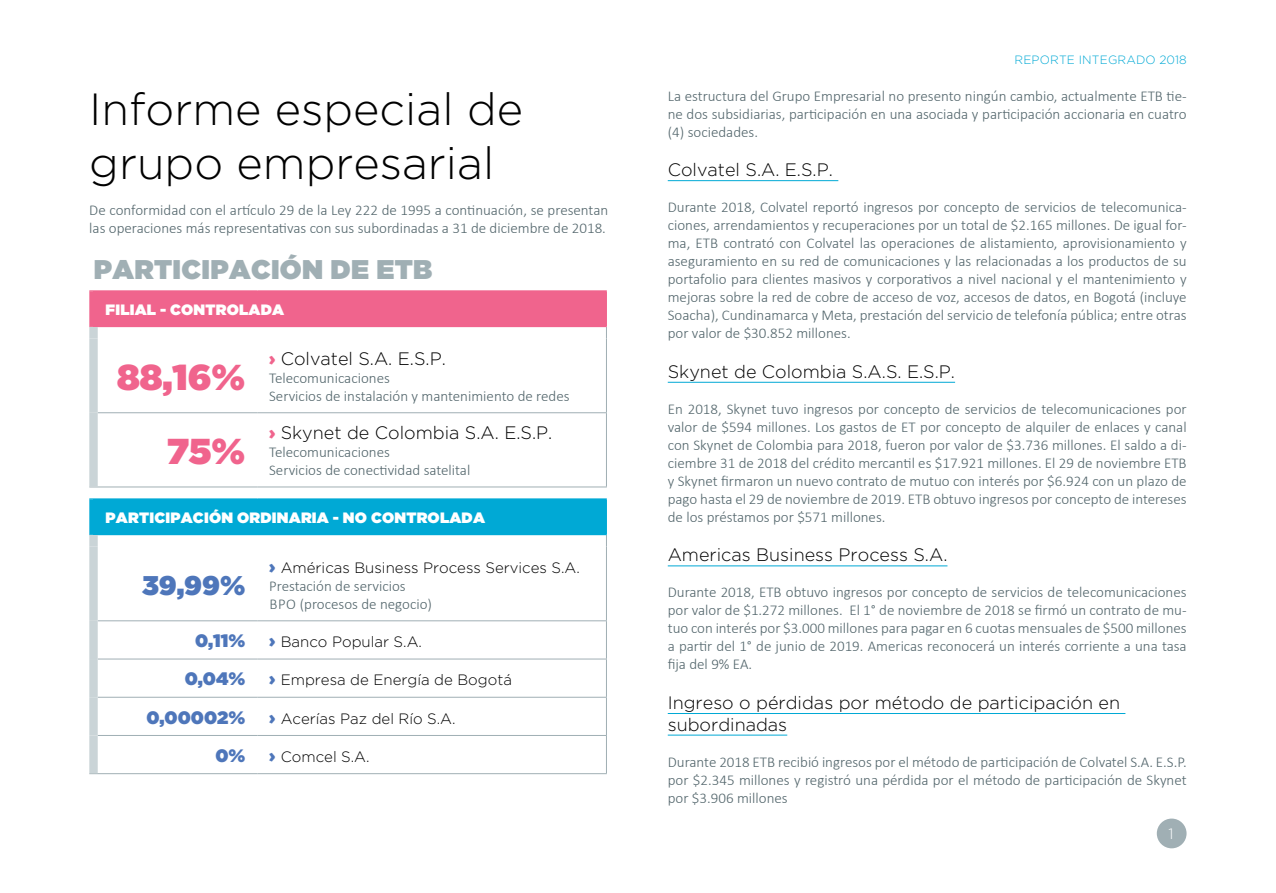
<style>
.page{position:relative;width:1276px;height:893px;background:#fff}
.page>*{position:absolute;margin:0;border:0;box-sizing:border-box;transform-origin:0 0}
.t1{font:300 45px/54px "Gotham";color:#000}
.t2{font:900 36px "Gotham";color:#f0648d}
.t3{font:900 27px "Gotham";letter-spacing:.015em;color:#a0afb4}
.t4{font:900 27px "Gotham";color:#4e76ba}
.t5{font:300 18px/21.6px "Gotham";color:#000}
.t6{font:900 18px "Gotham";color:#4e76ba}
.t7{font:300 15px/18px "Calibri";color:#52656b;text-align:justify}
.t8{font:300 15px "Gotham";color:#000}
.t9{font:900 15px "Gotham";letter-spacing:.015em;color:#fff}
.t10{font:300 15px "Gotham";color:#fff}
.t11{font:300 12px "Gotham";letter-spacing:.015em;color:#00a9d5}
.s1{font-weight:900;color:#f0648d}
.s2{font-weight:900;font-size:18px;color:#4e76ba}
</style>
<div class="page">
<div style="left:1156px;top:819px;width:30px;height:29px;background:#a0afb4;border-radius:50%"></div>
<div style="left:93px;top:291px;width:513px;height:36px;background:#f0648d"></div>
<div style="left:93px;top:499px;width:513px;height:36px;background:#00a9d5"></div>
<hr style="left:98px;top:412px;width:159px;height:1px;background:#a0afb4">
<hr style="left:257px;top:412px;width:350px;height:1px;background:#a0afb4">
<hr style="left:98px;top:620px;width:159px;height:1px;background:#a0afb4">
<hr style="left:257px;top:620px;width:350px;height:1px;background:#a0afb4">
<hr style="left:98px;top:659px;width:159px;height:1px;background:#a0afb4">
<hr style="left:257px;top:659px;width:350px;height:1px;background:#a0afb4">
<hr style="left:98px;top:697px;width:159px;height:1px;background:#a0afb4">
<hr style="left:257px;top:697px;width:350px;height:1px;background:#a0afb4">
<hr style="left:98px;top:735px;width:159px;height:1px;background:#a0afb4">
<hr style="left:257px;top:735px;width:350px;height:1px;background:#a0afb4">
<svg style="left:606px;top:535px;width:1px;height:12px"></svg>
<hr style="left:606px;top:547px;width:1px;height:73px;background:#a0afb4">
<hr style="left:606px;top:621px;width:1px;height:38px;background:#a0afb4">
<hr style="left:606px;top:659px;width:1px;height:38px;background:#a0afb4">
<hr style="left:606px;top:698px;width:1px;height:37px;background:#a0afb4">
<hr style="left:606px;top:736px;width:1px;height:37px;background:#a0afb4">
<hr style="left:89px;top:773px;width:168px;height:1px;background:#a0afb4">
<hr style="left:257px;top:773px;width:350px;height:1px;background:#a0afb4">
<svg style="left:606px;top:327px;width:1px;height:12px"></svg>
<hr style="left:606px;top:339px;width:1px;height:73px;background:#a0afb4">
<hr style="left:606px;top:413px;width:1px;height:74px;background:#a0afb4">
<hr style="left:89px;top:487px;width:168px;height:1px;background:#a0afb4">
<hr style="left:257px;top:487px;width:350px;height:1px;background:#a0afb4">
<hr style="left:89px;top:498px;width:168px;height:1px;background:#00a9d5">
<hr style="left:257px;top:498px;width:350px;height:1px;background:#00a9d5">
<hr style="left:606px;top:499px;width:1px;height:35px;background:#00a9d5">
<hr style="left:89px;top:534px;width:168px;height:1px;background:#00a9d5">
<hr style="left:257px;top:534px;width:350px;height:1px;background:#00a9d5">
<hr style="left:89px;top:290px;width:168px;height:1px;background:#f0648d">
<hr style="left:257px;top:290px;width:350px;height:1px;background:#f0648d">
<hr style="left:606px;top:291px;width:1px;height:35px;background:#f0648d">
<hr style="left:89px;top:326px;width:168px;height:1px;background:#f0648d">
<hr style="left:257px;top:326px;width:350px;height:1px;background:#f0648d">
<div style="left:89px;top:291px;width:9px;height:35px;background:#f0648d"></div>
<div style="left:89px;top:499px;width:9px;height:35px;background:#00a9d5"></div>
<div style="left:89px;top:327px;width:9px;height:12px;background:#cad4d7"></div>
<div style="left:89px;top:339px;width:9px;height:74px;background:#cad4d7"></div>
<div style="left:89px;top:413px;width:9px;height:74px;background:#cad4d7"></div>
<div style="left:89px;top:535px;width:9px;height:12px;background:#cad4d7"></div>
<div style="left:89px;top:547px;width:9px;height:74px;background:#cad4d7"></div>
<div style="left:89px;top:621px;width:9px;height:38px;background:#cad4d7"></div>
<div style="left:89px;top:659px;width:9px;height:38px;background:#cad4d7"></div>
<div style="left:89px;top:697px;width:9px;height:38px;background:#cad4d7"></div>
<div style="left:89px;top:735px;width:9px;height:38px;background:#cad4d7"></div>
<hr style="left:668px;top:180px;width:170px;height:1px;background:#00a9d5">
<hr style="left:668px;top:382px;width:287px;height:1px;background:#00a9d5">
<hr style="left:668px;top:565px;width:279px;height:1px;background:#00a9d5">
<hr style="left:668px;top:713px;width:457px;height:1px;background:#00a9d5">
<hr style="left:668px;top:735px;width:119px;height:1px;background:#00a9d5">
<h1 class="t1" style="left:89px;top:81px;width:435px">Informe especial de grupo empresarial</h1>
<p class="t7" style="left:89px;top:201px;width:520px">De conformidad con el artículo 29 de la Ley 222 de 1995 a continuación, se presentan las operaciones más representativas con sus subordinadas a 31 de diciembre de 2018.</p>
<h3 class="t3" style="left:94px;top:250px;width:340px">PARTICIPACIÓN DE ETB</h3>
<p class="t9" style="left:106px;top:299px;width:180px">FILIAL - CONTROLADA</p>
<h2 class="t2" style="left:117px;top:351px;width:130px">88,16%</h2>
<p class="t5" style="left:269px;top:347px;width:178px"><span class="s1">›</span> Colvatel S.A. E.S.P.</p>
<p class="t7" style="left:269px;top:368px;width:302px">Telecomunicaciones<br>Servicios de instalación y mantenimiento de redes</p>
<p class="t5" style="left:269px;top:421px;width:285px"><span class="s1">›</span> Skynet de Colombia S.A. E.S.P.</p>
<p class="t7" style="left:269px;top:442px;width:203px">Telecomunicaciones<br>Servicios de conectividad satelital</p>
<p class="t9" style="left:106px;top:507px;width:381px">PARTICIPACIÓN ORDINARIA - NO CONTROLADA</p>
<h2 class="t2" style="left:167px;top:426px;width:80px">75%</h2>
<h3 class="t4" style="left:142px;top:566px;width:105px">39,99%</h3>
<p class="t8" style="left:269px;top:558px;width:312px"><span class="s2">›</span> Américas Business Process Services S.A.</p>
<p class="t7" style="left:269px;top:576px;width:164px">Prestación de servicios<br>Bpo (procesos de negocio)</p>
<p class="t6" style="left:195px;top:628px;width:52px">0,11%</p>
<p class="t8" style="left:269px;top:632px;width:154px"><span class="s2">›</span> Banco Popular S.A.</p>
<p class="t6" style="left:185px;top:666px;width:62px">0,04%</p>
<p class="t8" style="left:269px;top:670px;width:244px"><span class="s2">›</span> Empresa de Energía de Bogotá</p>
<p class="t6" style="left:146px;top:704px;width:100px">0,00002%</p>
<p class="t8" style="left:269px;top:709px;width:188px"><span class="s2">›</span> Acerías Paz del Río S.A.</p>
<p class="t6" style="left:215px;top:742px;width:32px">0%</p>
<p class="t8" style="left:269px;top:747px;width:102px"><span class="s2">›</span> Comcel S.A.</p>
<p class="t11" style="left:1014px;top:52px;width:174px">reporte integrado 2018</p>
<p class="t7" style="left:668px;top:86px;width:520px">La estructura del Grupo Empresarial no presento ningún cambio, actualmente ETB tie&shy;ne dos subsidiarias, participación en una asociada y participación accionaria en cuatro (4) sociedades.</p>
<p class="t5" style="left:668px;top:158px;width:167px">Colvatel S.A. E.S.P.</p>
<p class="t7" style="left:668px;top:197px;width:520px">Durante 2018, Colvatel reportó ingresos por concepto de servicios de telecomunica&shy;ciones, arrendamientos y recuperaciones por un total de $2.165 millones. De igual for&shy;ma, ETB contrató con Colvatel las operaciones de alistamiento, aprovisionamiento y aseguramiento en su red de comunicaciones y las relacionadas a los productos de su portafolio para clientes masivos y corporativos a nivel nacional y el mantenimiento y mejoras sobre la red de cobre de acceso de voz, accesos de datos, en Bogotá (incluye Soacha), Cundinamarca y Meta, prestación del servicio de telefonía pública; entre otras por valor de $30.852 millones.</p>
<p class="t5" style="left:668px;top:360px;width:289px">Skynet de Colombia S.A.S. E.S.P.</p>
<p class="t7" style="left:668px;top:399px;width:520px">En 2018, Skynet tuvo ingresos por concepto de servicios de telecomunicaciones por valor de $594 millones. Los gastos de ET por concepto de alquiler de enlaces y canal con Skynet de Colombia para 2018, fueron por valor de $3.736 millones. El saldo a di&shy;ciembre 31 de 2018 del crédito mercantil es $17.921 millones. El 29 de noviembre ETB y Skynet firmaron un nuevo contrato de mutuo con interés por $6.924 con un plazo de pago hasta el 29 de noviembre de 2019. ETB obtuvo ingresos por concepto de intereses de los préstamos por $571 millones.</p>
<p class="t5" style="left:668px;top:544px;width:281px">Americas Business Process S.A.</p>
<p class="t7" style="left:668px;top:583px;width:520px">Durante 2018, ETB obtuvo ingresos por concepto de servicios de telecomunicaciones por valor de $1.272 millones. El 1° de noviembre de 2018 se firmó un contrato de mu&shy;tuo con interés por $3.000 millones para pagar en 6 cuotas mensuales de $500 millones a partir del 1° de junio de 2019. Americas reconocerá un interés corriente a una tasa fija del 9% EA.</p>
<p class="t5" style="left:668px;top:691px;width:454px">Ingreso o pérdidas por método de participación en subordinadas</p>
<p class="t7" style="left:668px;top:752px;width:520px">Durante 2018 ETB recibió ingresos por el método de participación de Colvatel S.A. E.S.P. por $2.345 millones y registró una pérdida por el método de participación de Skynet por $3.906 millones</p>
<p class="t10" style="left:1168px;top:824px;width:7px">1</p>
</div>
